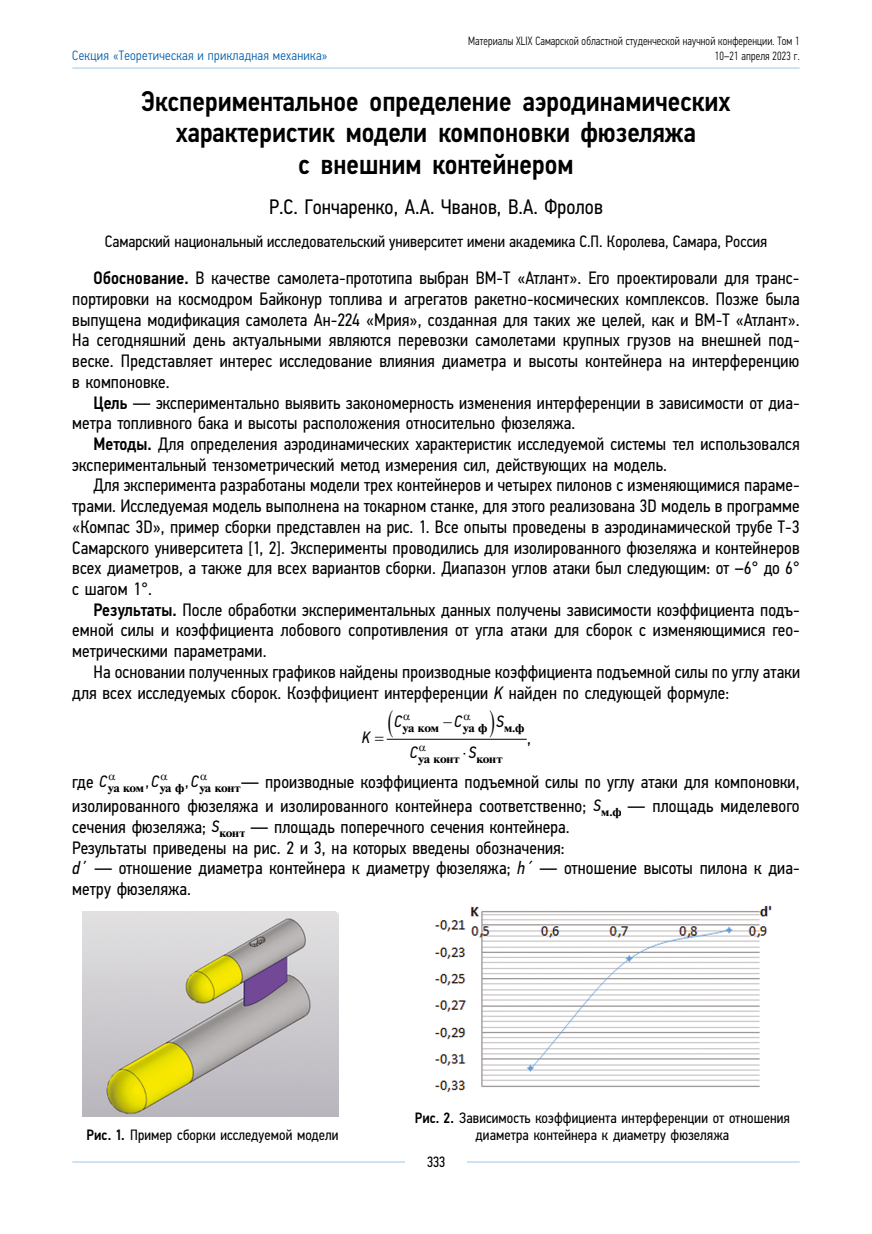
<style>
.page{position:relative;width:872px;height:1234px;background:#fff}
.page>*{position:absolute;margin:0;border:0;box-sizing:border-box;transform-origin:0 0}
.t1{font:500 28.5px/31.5px "Eco Vector Cond";color:#000;text-align:center}
.t2{font:21px "Eco Vector Cond";color:#000}
.t3{font:18px/20.7px "Eco Vector Cond";letter-spacing:.005em;color:#000}
.t4{font:16.5px "Eco Vector Cond";color:#000}
.t5{font:italic 16.5px "Eco Vector Cond";color:#000}
.t6{font:15px/16.5px "Eco Vector Cond";letter-spacing:.005em;color:#000;text-align:center}
.t7{font:300 13.5px "Eco Vector Cond";letter-spacing:.02em;color:#005da9}
.t8{font:300 12px "Eco Vector Cond";letter-spacing:.01em;color:#000;scale:.9 1}
.t9{font:700 11.55px "Newton C San Pin";letter-spacing:-.04em;color:#000}
.s1{font-weight:500}
.s2{font-style:italic}
.s3{font-style:italic;font-size:16.5px}
</style>
<div class="page">
<hr style="left:72px;top:1161px;width:727px;height:1px;background:#a3c5e9">
<div style="left:405px;top:1155px;width:62px;height:21px;background:#fff"></div>
<hr style="left:72px;top:68px;width:727px;height:1px;background:#a3c5e9">
<hr style="left:387px;top:738px;width:139px;height:1px;background:#000">
<img style="left:83px;top:911px;width:255px;height:204px">
<img style="left:434px;top:905px;width:338px;height:188px">
<svg style="left:386px;top:738px;width:7px;height:2px"></svg>
<p class="t8" style="left:468px;top:34px;width:370px">Материалы XLIX Самарской областной студенческой научной конференции. Том 1</p>
<p class="t7" style="left:72px;top:48px;width:257px">Секция «Теоретическая и прикладная механика»</p>
<p class="t8" style="left:715px;top:49px;width:96px">10–21 апреля 2023 г.</p>
<h1 class="t1" style="left:141px;top:85px;width:591px">Экспериментальное определение аэродинамических характеристик модели компоновки фюзеляжа<br>с внешним контейнером</h1>
<p class="t2" style="left:269px;top:194px;width:335px">Р.С. Гончаренко, А.А. Чванов, В.А. Фролов</p>
<p class="t4" style="left:105px;top:231px;width:664px">Самарский национальный исследовательский университет имени академика С.П. Королева, Самара, Россия</p>
<p class="t3" style="left:72px;top:268px;width:729px;text-align:justify;text-indent:21px"><span class="s1">Обоснование.</span> В качестве самолета-прототипа выбран ВМ-Т «Атлант». Его проектировали для транс&shy;портировки на космодром Байконур топлива и агрегатов ракетно-космических комплексов. Позже была выпущена модификация самолета Ан-224 «Мрия», созданная для таких же целей, как и ВМ-Т «Атлант».<br>На сегодняшний день актуальными являются перевозки самолетами крупных грузов на внешней под&shy;веске. Представляет интерес исследование влияния диаметра и высоты контейнера на интерференцию в компоновке.</p>
<p class="t3" style="left:72px;top:392px;width:729px;text-indent:21px"><span class="s1">Цель</span> — экспериментально выявить закономерность изменения интерференции в зависимости от диа&shy;метра топливного бака и высоты расположения относительно фюзеляжа.</p>
<p class="t3" style="left:72px;top:433px;width:729px;text-indent:21px"><span class="s1">Методы.</span> Для определения аэродинамических характеристик исследуемой системы тел использовался экспериментальный тензометрический метод измерения сил, действующих на модель.</p>
<p class="t3" style="left:72px;top:475px;width:729px;text-align:justify;text-indent:21px">Для эксперимента разработаны модели трех контейнеров и четырех пилонов с изменяющимися параме&shy;трами. Исследуемая модель выполнена на токарном станке, для этого реализована 3D модель в программе «Компас 3D», пример сборки представлен на рис. 1. Все опыты проведены в аэродинамической трубе Т-3<br>Самарского университета [1, 2]. Эксперименты проводились для изолированного фюзеляжа и контейнеров всех диаметров, а также для всех вариантов сборки. Диапазон углов атаки был следующим: от –6° до 6° с шагом 1°.</p>
<p class="t3" style="left:72px;top:599px;width:729px;text-align:justify;text-indent:21px"><span class="s1">Результаты.</span> После обработки экспериментальных данных получены зависимости коэффициента подъ&shy;емной силы и коэффициента лобового сопротивления от угла атаки для сборок с изменяющимися гео&shy;метрическими параметрами.</p>
<p class="t3" style="left:72px;top:661px;width:729px;text-indent:21px">На основании полученных графиков найдены производные коэффициента подъемной силы по углу атаки для всех исследуемых сборок. Коэффициент интерференции <span class="s2">K</span> найден по следующей формуле:</p>
<p class="t9" style="left:402px;top:721px;width:38px">уа ком</p>
<p class="t9" style="left:463px;top:721px;width:26px">уа ф</p>
<p class="t9" style="left:504px;top:721px;width:22px">м.ф</p>
<p class="t9" style="left:418px;top:752px;width:43px">уа конт</p>
<p class="t9" style="left:476px;top:752px;width:28px">конт</p>
<p class="t5" style="left:394px;top:712px;width:9px">C</p>
<p class="t5" style="left:443px;top:712px;width:20px">−C</p>
<p class="t5" style="left:496px;top:712px;width:9px">S</p>
<p class="t5" style="left:362px;top:728px;width:10px">K</p>
<p class="t3" style="left:527px;top:727px;width:5px">,</p>
<p class="t5" style="left:410px;top:742px;width:9px">C</p>
<p class="t5" style="left:462px;top:742px;width:15px">⋅S</p>
<p class="t3" style="left:72px;top:769px;width:729px;line-height:24px;text-align:right">— производные коэффициента подъемной силы по углу атаки для компоновки,<br>изолированного фюзеляжа и изолированного контейнера соответственно; <span class="s3">S</span><sub>м.ф</sub> — площадь миделевого</p>
<p class="t3" style="left:72px;top:816px;width:499px">сечения фюзеляжа; <sub>конт</sub> — площадь поперечного сечения контейнера.</p>
<p class="t5" style="left:99px;top:771px;width:9px">C</p>
<p class="t4" style="left:145px;top:771px;width:15px">,<span class="s2">C</span></p>
<p class="t4" style="left:185px;top:771px;width:15px">,<span class="s2">C</span></p>
<p class="t9" style="left:72px;top:781px;width:73px"><sup>где</sup> уа ком</p>
<p class="t9" style="left:160px;top:781px;width:26px">уа ф</p>
<p class="t9" style="left:199px;top:781px;width:43px">уа конт</p>
<p class="t5" style="left:211px;top:816px;width:9px">S</p>
<p class="t3" style="left:72px;top:837px;width:729px">Результаты приведены на рис. 2 и 3, на которых введены обозначения:<br><span class="s2">d</span>΄ — отношение диаметра контейнера к диаметру фюзеляжа; <span class="s2">h΄ —</span> отношение высоты пилона к диа&shy;метру фюзеляжа.</p>
<p class="t6" style="left:87px;top:1126px;width:253px"><span class="s1">Рис. 1.</span> Пример сборки исследуемой модели</p>
<p class="t6" style="left:415px;top:1109px;width:376px"><span class="s1">Рис. 2.</span> Зависимость коэффициента интерференции от отношения диаметра контейнера к диаметру фюзеляжа</p>
<p class="t6" style="left:427px;top:1153px;width:20px">333</p>
</div>
